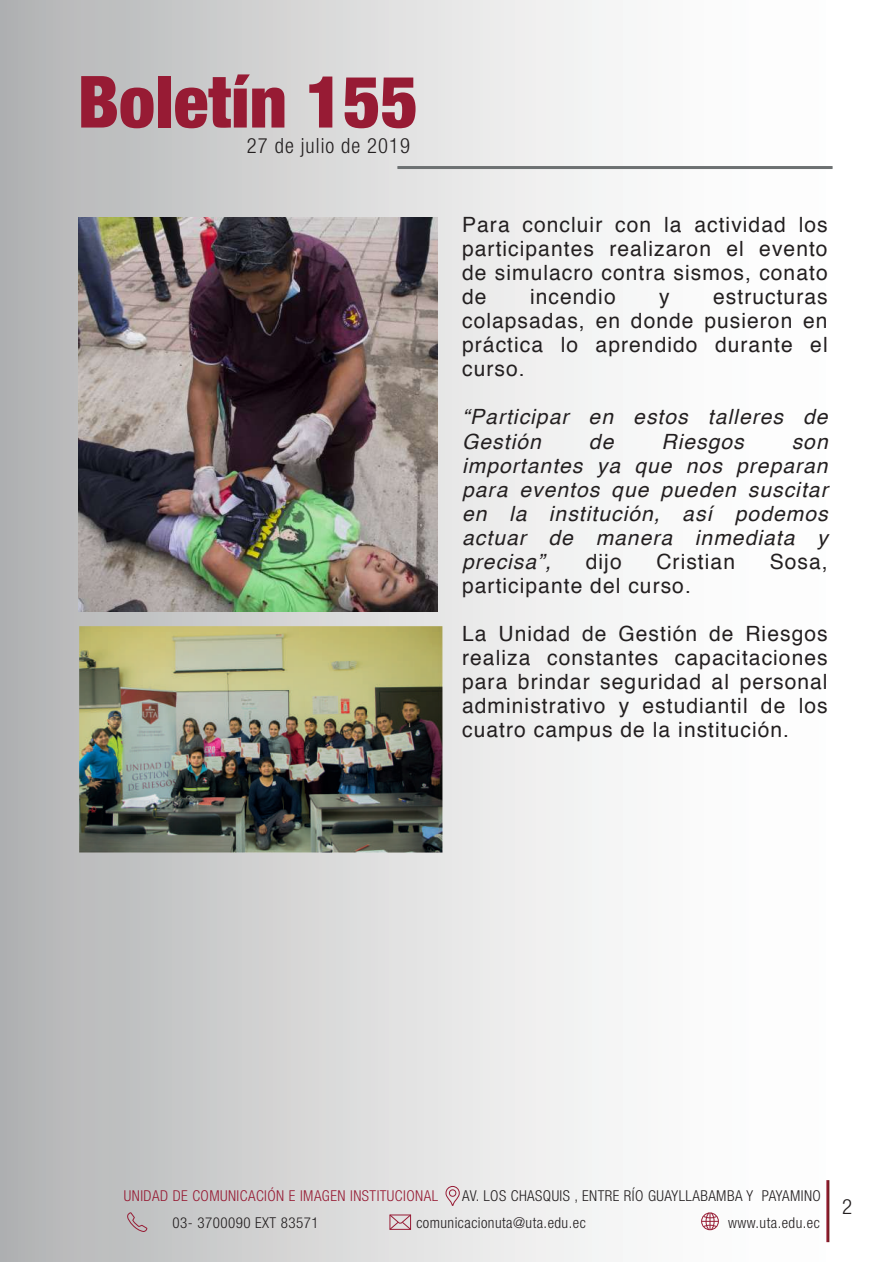
<style>
.page{position:relative;width:892px;height:1262px;background:#fff}
.page>*{position:absolute;margin:0;border:0;box-sizing:border-box;transform-origin:0 0}
.t1{font:900 condensed 72px "Helvetica Neue";color:#971b34}
.t2{font:21px/24px "Helvetica";letter-spacing:.05em;color:#231f20;text-align:justify}
.t3{font:italic 21px/24px "Helvetica";letter-spacing:.05em;color:#231f20}
.t4{font:300 condensed 21px "Helvetica Neue LT Pro";letter-spacing:.05em;color:#231f20}
.t5{font:300 condensed 15px "Helvetica Neue LT Pro";letter-spacing:.03em;color:#231f20}
.t6{font:300 condensed 15px "Helvetica Neue LT Pro";letter-spacing:.03em;color:#971b34}
</style>
<div class="page">
<div style="left:0;top:0;width:891px;height:1261px;background:linear-gradient(to right,#b7b8b8,#fff)"></div>
<hr style="left:397px;top:166px;width:435px;height:3px;background:#6d7172">
<hr style="left:826px;top:1179px;width:3px;height:62px;background:#fff">
<svg style="left:388px;top:1213px;width:23px;height:17px"></svg>
<svg style="left:127px;top:1211px;width:20px;height:21px"></svg>
<svg style="left:701px;top:1212px;width:17px;height:18px"></svg>
<svg style="left:445px;top:1185px;width:15px;height:21px"></svg>
<img style="left:78px;top:217px;width:359px;height:394px">
<img style="left:79px;top:627px;width:363px;height:225px">
<h1 class="t1" style="left:78px;top:43px;width:342px">Boletín 155</h1>
<p class="t4" style="left:247px;top:134px;width:164px">27 de julio de 2019</p>
<p class="t2" style="left:462px;top:213px;width:367px">Para concluir con la actividad los participantes realizaron el evento de simulacro contra sismos, conato de</p>
<p class="t2" style="left:530px;top:286px;width:87px">incendio</p>
<p class="t2" style="left:659px;top:286px;width:12px">y</p>
<p class="t2" style="left:462px;top:286px;width:367px;text-indent:251px">estructuras colapsadas, en donde pusieron en práctica lo aprendido durante el curso.</p>
<p class="t3" style="left:462px;top:405px;width:367px">“Participar en estos talleres de<br>Gestión</p>
<p class="t3" style="left:588px;top:429px;width:26px">de</p>
<p class="t3" style="left:661px;top:429px;width:84px">Riesgos</p>
<p class="t3" style="left:462px;top:429px;width:367px;text-align:justify;text-indent:329px">son importantes ya que nos preparan para eventos que pueden suscitar en la institución, así podemos actuar de manera inmediata y precisa”,</p>
<p class="t2" style="left:585px;top:550px;width:37px">dijo</p>
<p class="t2" style="left:656px;top:550px;width:80px">Cristian</p>
<p class="t2" style="left:769px;top:550px;width:59px">Sosa,</p>
<p class="t2" style="left:462px;top:574px;width:230px">participante del curso.</p>
<p class="t2" style="left:462px;top:622px;width:367px">La Unidad de Gestión de Riesgos realiza constantes capacitaciones para brindar seguridad al personal administrativo y estudiantil de los cuatro campus de la institución.</p>
<p class="t6" style="left:124px;top:1187px;width:315px">UNIDAD DE COMUNICACIÓN E IMAGEN INSTITUCIONAL</p>
<p class="t5" style="left:462px;top:1187px;width:360px">AV. LOS CHASQUIS , ENTRE RÍO GUAYLLABAMBA Y PAYAMINO</p>
<p class="t5" style="left:172px;top:1214px;width:147px">03- 3700090 EXT 83571</p>
<p class="t5" style="left:416px;top:1214px;width:171px">comunicacionuta@uta.edu.ec</p>
<p class="t5" style="left:727px;top:1214px;width:93px">www.uta.edu.ec</p>
<p class="t4" style="left:841px;top:1193px;width:12px">2</p>
</div>
